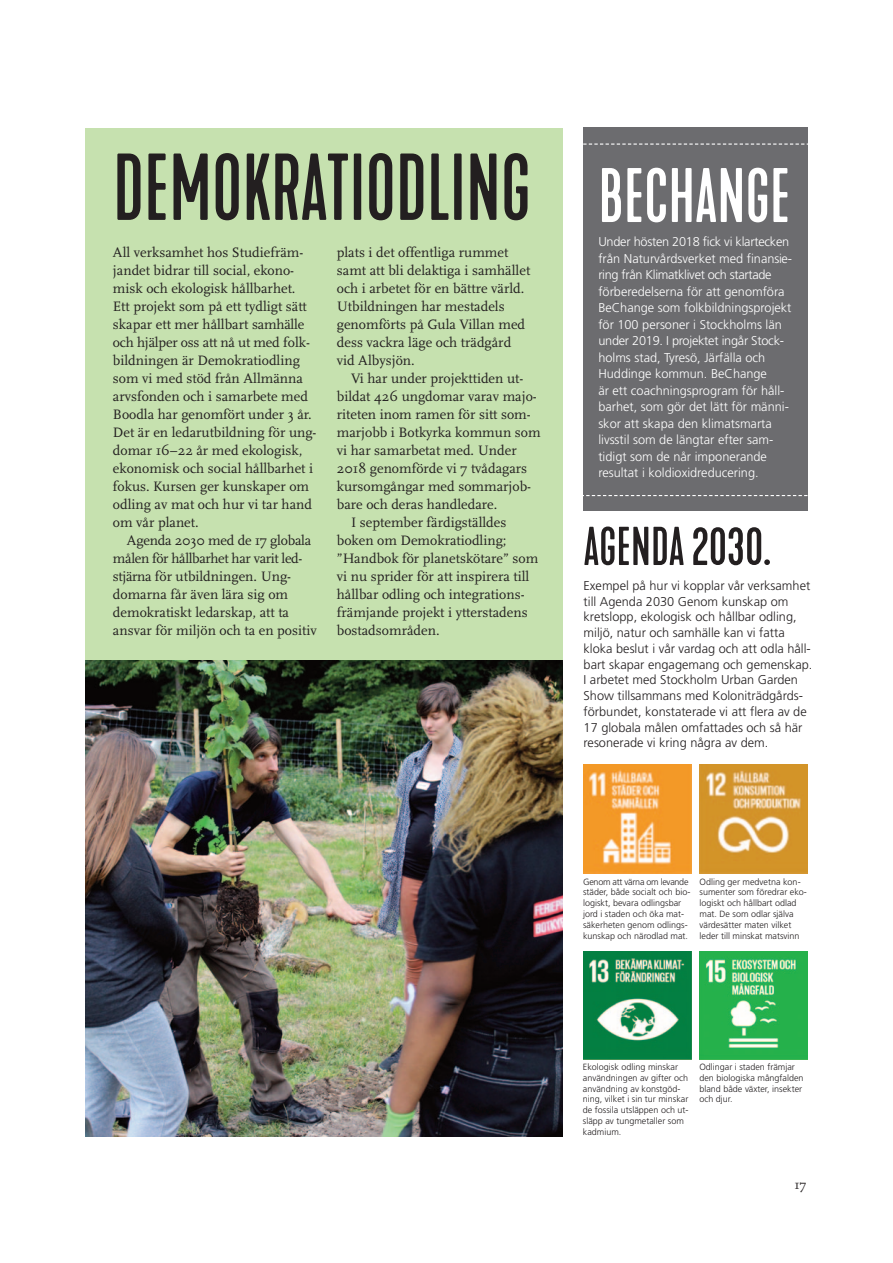
<style>
.page{position:relative;width:893px;height:1263px;background:#fff}
.page>*{position:absolute;margin:0;border:0;box-sizing:border-box;transform-origin:0 0}
.t1{font:condensed 88.5px "Kapra Neue";color:#231f20}
.t2{font:condensed 72px "Kapra Neue";color:#fff}
.t3{font:condensed 51px "Kapra Neue";color:#231f20}
.t4{font:14.25px/18px "Scala";color:#231f20}
.t5{font:13.5px "Scala";color:#231f20}
.t6{font:300 12.75px/16.5px "Frutiger";color:#fff}
.t7{font:300 12.75px/15.8px "Frutiger";color:#231f20}
.t8{font:300 9px/10.8px "Frutiger";color:#231f20}
.s1{font-size:54px}
</style>
<div class="page">
<img style="left:584px;top:764px;width:108px;height:109px">
<div style="left:584px;top:128px;width:224px;height:383px;background:#6c6c6f"></div>
<div style="left:85px;top:129px;width:477px;height:1000px;background:#c6e1af"></div>
<svg style="left:583px;top:144px;width:225px;height:1px"></svg>
<svg style="left:586px;top:495px;width:222px;height:1px"></svg>
<img style="left:85px;top:661px;width:477px;height:475px">
<img style="left:700px;top:764px;width:108px;height:109px">
<img style="left:584px;top:951px;width:108px;height:109px">
<img style="left:700px;top:951px;width:108px;height:109px">
<p class="t1" style="left:113px;top:153px;width:419px">DEMOKRATIODLING</p>
<p class="t4" style="left:337px;top:244px;width:195px">plats i det offentliga rummet samt att bli delaktiga i samhället och i arbetet för en bättre värld.<br>Utbildningen har mestadels genomförts på Gula Villan med dess vackra läge och trädgård vid Albysjön.</p>
<p class="t4" style="left:337px;top:370px;width:205px;text-indent:14px">Vi har under projekttiden ut&shy;bildat 426 ungdomar varav majo&shy;riteten inom ramen för sitt som&shy;marjobb i Botkyrka kommun som vi har samarbetat med. Under<br>2018 genomförde vi 7 tvådagars kursomgångar med sommarjob&shy;bare och deras handledare.</p>
<p class="t4" style="left:337px;top:514px;width:203px;text-indent:14px">I september färdigställdes boken om Demokratiodling; ”Handbok för planetskötare” som vi nu sprider för att inspirera till hållbar odling och integrations&shy;främjande projekt i ytterstadens bostadsområden.</p>
<p class="t4" style="left:113px;top:244px;width:205px">All verksamhet hos Studiefräm&shy;jandet bidrar till social, ekono&shy;misk och ekologisk hållbarhet.<br>Ett projekt som på ett tydligt sätt skapar ett mer hållbart samhälle och hjälper oss att nå ut med folk&shy;bildningen är Demokratiodling som vi med stöd från Allmänna arvsfonden och i samarbete med<br>Boodla har genomfört under 3 år.<br>Det är en ledarutbildning för ung&shy;domar 16–22 år med ekologisk, ekonomisk och social hållbarhet i fokus. Kursen ger kunskaper om odling av mat och hur vi tar hand om vår planet.</p>
<p class="t4" style="left:113px;top:532px;width:205px;text-indent:14px">Agenda 2030 med de 17 globala målen för hållbarhet har varit led&shy;stjärna för utbildningen. Ung&shy;domarna får även lära sig om demokratiskt ledarskap, att ta ansvar för miljön och ta en positiv</p>
<p class="t2" style="left:598px;top:168px;width:193px">BECHANGE</p>
<p class="t6" style="left:598px;top:234px;width:195px">Under hösten 2018 fick vi klartecken från Naturvårdsverket med finansie&shy;ring från Klimatklivet och startade förberedelserna för att genomföra BeChange som folkbildningsprojekt för 100 personer i Stockholms län under 2019. I projektet ingår Stock&shy;holms stad, Tyresö, Järfälla och Huddinge kommun. BeChange</p>
<p class="t6" style="left:598px;top:383px;width:192px">är ett coachningsprogram för håll&shy;barhet, som gör det lätt för männi&shy;skor att skapa den klimatsmarta livsstil som de längtar efter sam&shy;tidigt som de når imponerande</p>
<p class="t6" style="left:598px;top:465px;width:162px">resultat i koldioxidreducering.</p>
<p class="t3" style="left:584px;top:527px;width:189px">AGENDA <span class="s1">2030.</span></p>
<p class="t7" style="left:584px;top:578px;width:230px">Exempel på hur vi kopplar vår verksamhet till Agenda 2030 Genom kunskap om kretslopp, ekologisk och hållbar odling, miljö, natur och samhälle kan vi fatta kloka beslut i vår vardag och att odla håll&shy;bart skapar engagemang och gemenskap.<br>I arbetet med Stockholm Urban Garden Show tillsammans med Koloniträdgårds&shy;förbundet, konstaterade vi att flera av de 17 globala målen omfattades och så här resonerade vi kring några av dem.</p>
<p class="t8" style="left:583px;top:877px;width:109px">Genom att värna om levande städer, både socialt och bio&shy;logiskt, bevara odlingsbar jord i staden och öka mat&shy;säkerheten genom odlings&shy;kunskap och närodlad mat.</p>
<p class="t8" style="left:700px;top:877px;width:109px">Odling ger medvetna kon&shy;sumenter som föredrar eko&shy;logiskt och hållbart odlad mat. De som odlar själva värdesätter maten vilket leder till minskat matsvinn</p>
<p class="t8" style="left:583px;top:1062px;width:107px">Ekologisk odling minskar användningen av gifter och användning av konstgöd&shy;ning, vilket i sin tur minskar de fossila utsläppen och ut&shy;släpp av tungmetaller som kadmium.</p>
<p class="t8" style="left:699px;top:1062px;width:106px">Odlingar i staden främjar den biologiska mångfalden bland både växter, insekter och djur.</p>
<p class="t5" style="left:795px;top:1179px;width:13px">17</p>
</div>
